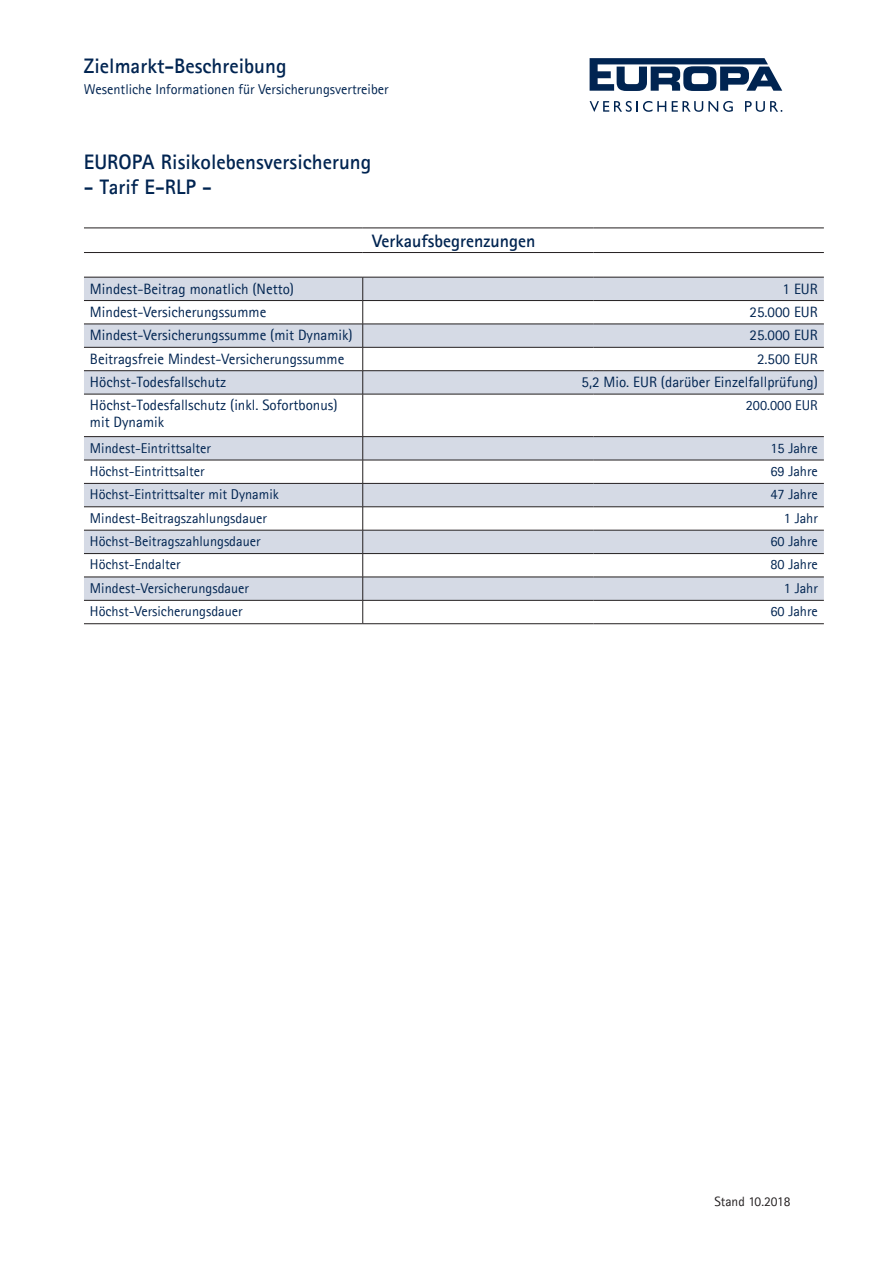
<style>
.page{position:relative;width:893px;height:1263px;background:#fff}
.page>*{position:absolute;margin:0;border:0;box-sizing:border-box;transform-origin:0 0}
.t1{font:700 21px "Agfa Rotis Sans Serif";color:#002451}
.t2{font:700 18px "Agfa Rotis Sans Serif";color:#002451}
.t3{font:15px/16.5px "Agfa Rotis Sans Serif";color:#002451}
.t4{font:14.25px "Agfa Rotis Sans Serif";color:#002451}
.t5{font:13.5px "Agfa Rotis Sans Serif";color:#231f20}
</style>
<div class="page">
<div style="left:84px;top:278px;width:740px;height:22px;background:#d5dae5"></div>
<svg style="left:84px;top:301px;width:740px;height:135px"></svg>
<hr style="left:84px;top:252px;width:279px;height:1px;background:#231f20">
<hr style="left:363px;top:252px;width:230px;height:1px;background:#231f20">
<hr style="left:593px;top:252px;width:231px;height:1px;background:#231f20">
<hr style="left:84px;top:623px;width:279px;height:1px;background:#231f20">
<hr style="left:363px;top:623px;width:230px;height:1px;background:#231f20">
<hr style="left:593px;top:623px;width:231px;height:1px;background:#231f20">
<hr style="left:84px;top:277px;width:279px;height:1px;background:#231f20">
<hr style="left:363px;top:277px;width:230px;height:1px;background:#231f20">
<hr style="left:593px;top:277px;width:231px;height:1px;background:#231f20">
<hr style="left:84px;top:300px;width:279px;height:1px;background:#231f20">
<hr style="left:84px;top:324px;width:279px;height:1px;background:#231f20">
<hr style="left:84px;top:347px;width:279px;height:1px;background:#231f20">
<hr style="left:84px;top:370px;width:279px;height:1px;background:#231f20">
<hr style="left:84px;top:394px;width:279px;height:1px;background:#231f20">
<hr style="left:84px;top:436px;width:279px;height:1px;background:#231f20">
<hr style="left:84px;top:228px;width:279px;height:1px;background:#231f20">
<hr style="left:363px;top:228px;width:230px;height:1px;background:#231f20">
<hr style="left:593px;top:228px;width:231px;height:1px;background:#231f20">
<hr style="left:363px;top:300px;width:230px;height:1px;background:#231f20">
<hr style="left:593px;top:300px;width:231px;height:1px;background:#231f20">
<hr style="left:363px;top:324px;width:230px;height:1px;background:#231f20">
<hr style="left:593px;top:324px;width:231px;height:1px;background:#231f20">
<hr style="left:363px;top:347px;width:230px;height:1px;background:#231f20">
<hr style="left:593px;top:347px;width:231px;height:1px;background:#231f20">
<hr style="left:363px;top:370px;width:230px;height:1px;background:#231f20">
<svg style="left:362px;top:277px;width:1px;height:117px"></svg>
<hr style="left:593px;top:370px;width:231px;height:1px;background:#231f20">
<hr style="left:363px;top:394px;width:230px;height:1px;background:#231f20">
<hr style="left:362px;top:394px;width:1px;height:42px;background:#231f20">
<hr style="left:593px;top:394px;width:231px;height:1px;background:#231f20">
<hr style="left:363px;top:436px;width:230px;height:1px;background:#231f20">
<hr style="left:593px;top:436px;width:231px;height:1px;background:#231f20">
<svg style="left:84px;top:437px;width:740px;height:186px"></svg>
<svg style="left:590px;top:58px;width:192px;height:33px"></svg>
<svg style="left:590px;top:101px;width:76px;height:11px"></svg>
<svg style="left:672px;top:101px;width:61px;height:11px"></svg>
<svg style="left:745px;top:101px;width:37px;height:11px"></svg>
<h1 class="t1" style="left:84px;top:52px;width:204px">Zielmarkt-Beschreibung</h1>
<p class="t4" style="left:84px;top:81px;width:306px">Wesentliche Informationen für Versicherungsvertreiber</p>
<h1 class="t1" style="left:84px;top:148px;width:289px">EUROPA Risikolebensversicherung</h1>
<h1 class="t1" style="left:84px;top:174px;width:129px">- Tarif E-RLP -</h1>
<p class="t2" style="left:372px;top:229px;width:165px">Verkaufsbegrenzungen</p>
<p class="t3" style="left:90px;top:280px;width:206px">Mindest-Beitrag monatlich (Netto)</p>
<p class="t3" style="left:783px;top:280px;width:37px">1 EUR</p>
<p class="t3" style="left:90px;top:303px;width:178px">Mindest-Versicherungssumme</p>
<p class="t3" style="left:749px;top:303px;width:70px">25.000 EUR</p>
<p class="t3" style="left:90px;top:327px;width:264px">Mindest-Versicherungssumme (mit Dynamik)</p>
<p class="t3" style="left:749px;top:327px;width:70px">25.000 EUR</p>
<p class="t3" style="left:90px;top:350px;width:256px">Beitragsfreie Mindest-Versicherungssumme</p>
<p class="t3" style="left:757px;top:350px;width:62px">2.500 EUR</p>
<p class="t3" style="left:90px;top:373px;width:138px">Höchst-Todesfallschutz</p>
<p class="t3" style="left:581px;top:373px;width:238px">5,2 Mio. EUR (darüber Einzelfallprüfung)</p>
<p class="t3" style="left:90px;top:397px;width:249px">Höchst-Todesfallschutz (inkl. Sofortbonus) mit Dynamik</p>
<p class="t4" style="left:746px;top:397px;width:74px">200.000 EUR</p>
<p class="t4" style="left:90px;top:439px;width:123px">Mindest-Eintrittsalter</p>
<p class="t4" style="left:770px;top:439px;width:49px">15 Jahre</p>
<p class="t4" style="left:90px;top:463px;width:116px">Höchst-Eintrittsalter</p>
<p class="t4" style="left:770px;top:463px;width:49px">69 Jahre</p>
<p class="t4" style="left:90px;top:486px;width:190px">Höchst-Eintrittsalter mit Dynamik</p>
<p class="t4" style="left:770px;top:486px;width:49px">47 Jahre</p>
<p class="t4" style="left:90px;top:509px;width:178px">Mindest-Beitragszahlungsdauer</p>
<p class="t4" style="left:784px;top:509px;width:36px">1 Jahr</p>
<p class="t4" style="left:90px;top:533px;width:172px">Höchst-Beitragszahlungsdauer</p>
<p class="t4" style="left:770px;top:533px;width:49px">60 Jahre</p>
<p class="t4" style="left:90px;top:556px;width:92px">Höchst-Endalter</p>
<p class="t4" style="left:770px;top:556px;width:49px">80 Jahre</p>
<p class="t4" style="left:90px;top:579px;width:161px">Mindest-Versicherungsdauer</p>
<p class="t4" style="left:784px;top:579px;width:36px">1 Jahr</p>
<p class="t4" style="left:90px;top:603px;width:154px">Höchst-Versicherungsdauer</p>
<p class="t4" style="left:770px;top:603px;width:49px">60 Jahre</p>
<p class="t5" style="left:714px;top:1194px;width:78px">Stand 10.2018</p>
</div>
